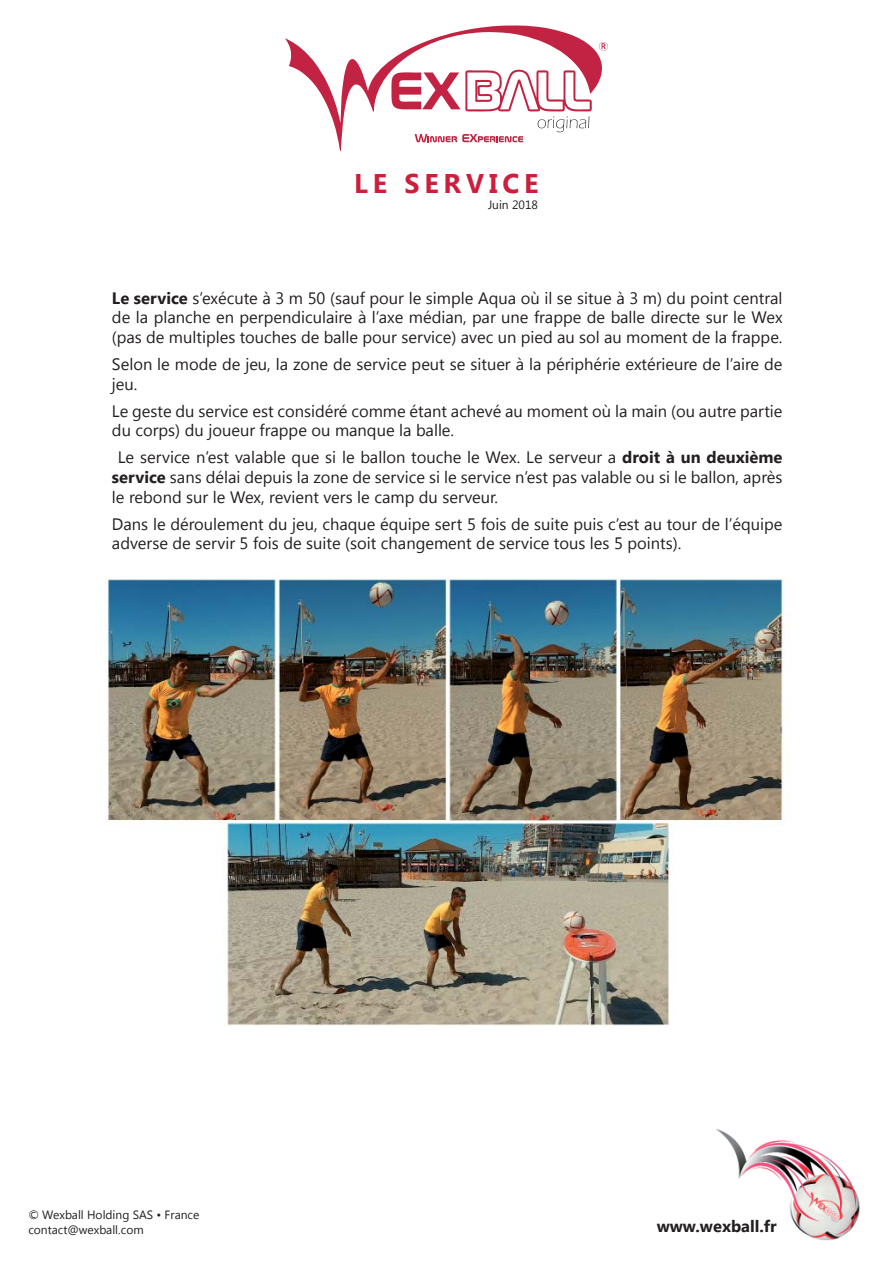
<style>
.page{position:relative;width:893px;height:1263px;background:#fff}
.page>*{position:absolute;margin:0;border:0;box-sizing:border-box;transform-origin:0 0}
.t1{font:700 27px "Segoe UI";letter-spacing:.18em;color:#cd1f3d}
.t2{font:16.5px/19.8px "Segoe UI";color:#231f20}
.t3{font:700 16.5px "Segoe UI";color:#231f20}
.t4{font:12px/14.4px "Segoe UI";color:#231f20}
.s1{font-weight:700}
</style>
<div class="page">
<svg style="left:285px;top:26px;width:323px;height:125px"></svg>
<img style="left:716px;top:1129px;width:144px;height:112px">
<img style="left:106px;top:577px;width:679px;height:449px">
<h1 class="t1" style="left:354px;top:164px;width:186px">LE SERVICE</h1>
<p class="t4" style="left:488px;top:197px;width:51px">Juin 2018</p>
<p class="t2" style="left:112px;top:287px;width:672px;text-align:justify"><span class="s1">Le service</span> s’exécute à 3 m 50 (sauf pour le simple Aqua où il se situe à 3 m) du point central de la planche en perpendiculaire à l’axe médian, par une frappe de balle directe sur le Wex (pas de multiples touches de balle pour service) avec un pied au sol au moment de la frappe.</p>
<p class="t2" style="left:112px;top:353px;width:672px">Selon le mode de jeu, la zone de service peut se situer à la périphérie extérieure de l’aire de jeu.</p>
<p class="t2" style="left:112px;top:400px;width:672px">Le geste du service est considéré comme étant achevé au moment où la main (ou autre partie du corps) du joueur frappe ou manque la balle.</p>
<p class="t2" style="left:112px;top:446px;width:672px;text-align:justify;text-indent:6px">Le service n’est valable que si le ballon touche le Wex. Le serveur a <span class="s1">droit à un deuxième service</span> sans délai depuis la zone de service si le service n’est pas valable ou si le ballon, après le rebond sur le Wex, revient vers le camp du serveur.</p>
<p class="t2" style="left:112px;top:513px;width:672px">Dans le déroulement du jeu, chaque équipe sert 5 fois de suite puis c’est au tour de l’équipe adverse de servir 5 fois de suite (soit changement de service tous les 5 points).</p>
<p class="t4" style="left:28px;top:1207px;width:173px">© Wexball Holding SAS • France contact@wexball.com</p>
<p class="t3" style="left:657px;top:1214px;width:122px">www.wexball.fr</p>
</div>
